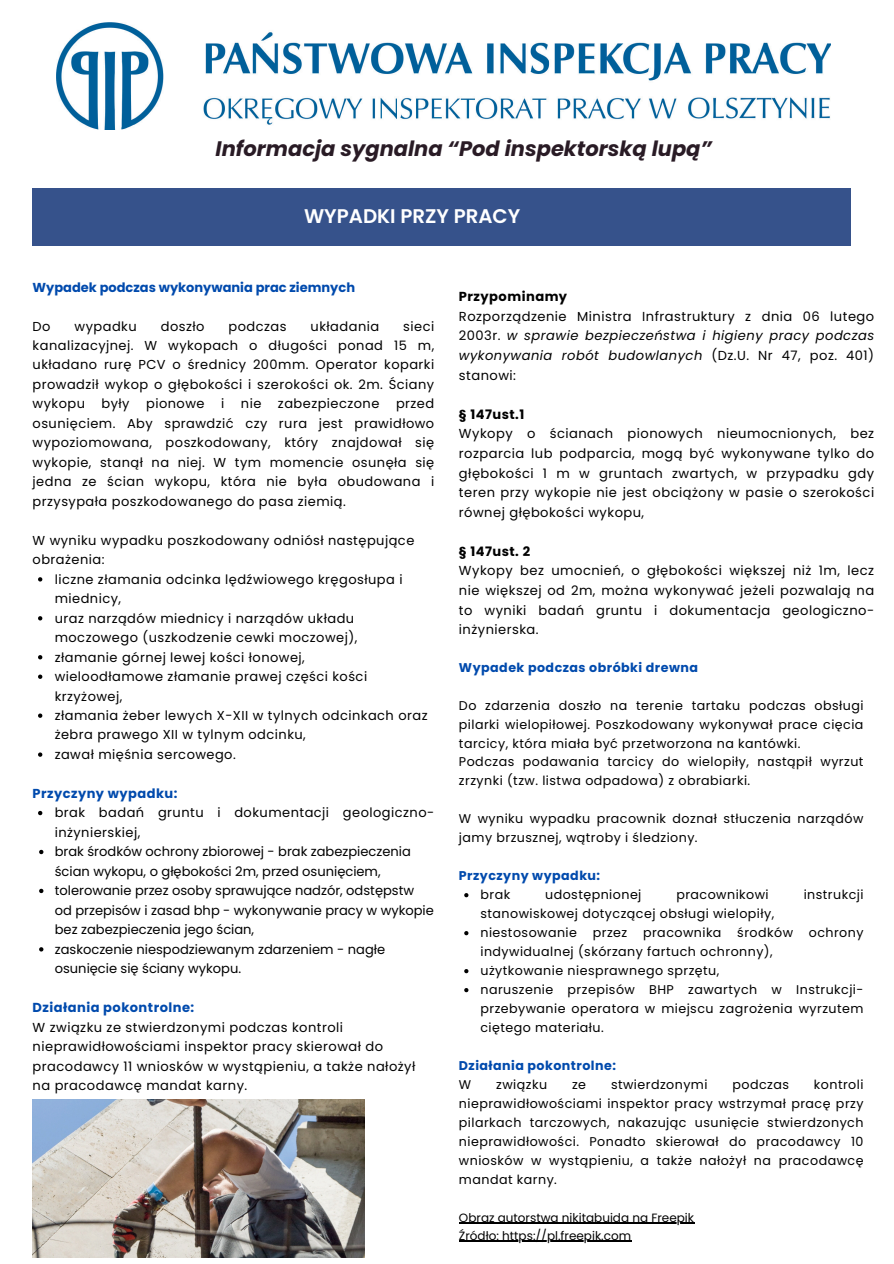
<style>
.page{position:relative;width:894px;height:1264px;background:#fff}
.page>*{position:absolute;margin:0;border:0;box-sizing:border-box;transform-origin:0 0}
.t1{font:italic 700 21px "Poppins";color:#291b25}
.t2{font:600 19.8px "Poppins";color:#fff}
.t3{font:13.05px/19.5px "Poppins";letter-spacing:.035em;color:#000}
.t4{font:13.05px/19.5px "Poppins";color:#000}
.t5{font:700 13.05px "Poppins";letter-spacing:.02em;color:#004aad}
.t6{font:700 13.05px "Poppins";color:#004aad}
.t7{font:700 13.05px "Poppins";letter-spacing:.035em;color:#000}
.t8{font:12.6px/19px "Poppins";letter-spacing:.035em;color:#000;text-align:justify}
.t9{font:700 12.6px "Poppins";letter-spacing:.035em;color:#004aad}
.t10{font:12px "Poppins";color:#000}
.s1{font-style:italic}
</style>
<div class="page">
<img style="left:56px;top:23px;width:774px;height:106px">
<div style="left:33px;top:188px;width:817px;height:58px;background:#36528b"></div>
<img style="left:33px;top:1099px;width:331px;height:158px">
<hr style="left:459px;top:1222px;width:235px;height:1px;background:#000">
<hr style="left:459px;top:1240px;width:172px;height:1px;background:#000">
<svg style="left:38px;top:577px;width:4px;height:4px"></svg>
<svg style="left:38px;top:616px;width:4px;height:4px"></svg>
<svg style="left:38px;top:655px;width:4px;height:4px"></svg>
<svg style="left:38px;top:674px;width:4px;height:5px"></svg>
<svg style="left:38px;top:713px;width:4px;height:4px"></svg>
<svg style="left:38px;top:752px;width:4px;height:4px"></svg>
<svg style="left:38px;top:810px;width:4px;height:5px"></svg>
<svg style="left:39px;top:849px;width:4px;height:5px"></svg>
<svg style="left:39px;top:888px;width:4px;height:5px"></svg>
<svg style="left:39px;top:947px;width:4px;height:4px"></svg>
<svg style="left:464px;top:893px;width:4px;height:4px"></svg>
<svg style="left:464px;top:931px;width:4px;height:4px"></svg>
<svg style="left:464px;top:969px;width:4px;height:4px"></svg>
<svg style="left:464px;top:988px;width:4px;height:4px"></svg>
<p class="t1" style="left:215px;top:134px;width:498px">Informacja sygnalna “Pod inspektorską lupą”</p>
<h2 class="t2" style="left:304px;top:202px;width:218px">WYPADKI PRZY PRACY</h2>
<p class="t6" style="left:33px;top:278px;width:324px">Wypadek podczas wykonywania prac ziemnych</p>
<p class="t3" style="left:33px;top:316px;width:19px">Do</p>
<p class="t3" style="left:75px;top:316px;width:64px">wypadku</p>
<p class="t3" style="left:161px;top:316px;width:45px">doszło</p>
<p class="t3" style="left:228px;top:316px;width:59px">podczas</p>
<p class="t3" style="left:310px;top:316px;width:70px">układania</p>
<p class="t3" style="left:33px;top:316px;width:403px;text-align:justify;text-indent:370px">sieci kanalizacyjnej. W wykopach o długości ponad 15 m, układano rurę PCV o średnicy 200mm. Operator koparki prowadził wykop o głębokości i szerokości ok. 2m. Ściany wykopu</p>
<p class="t3" style="left:101px;top:394px;width:30px">były</p>
<p class="t3" style="left:146px;top:394px;width:60px">pionowe</p>
<p class="t3" style="left:221px;top:394px;width:5px">i</p>
<p class="t3" style="left:241px;top:394px;width:22px">nie</p>
<p class="t3" style="left:278px;top:394px;width:103px">zabezpieczone</p>
<p class="t3" style="left:33px;top:394px;width:403px;text-align:justify;text-indent:363px">przed osunięciem. Aby sprawdzić czy rura jest prawidłowo wypoziomowana, poszkodowany, który znajdował się wykopie, stanął na niej. W tym momencie osunęła się jedna ze ścian wykopu, która nie była obudowana i przysypała poszkodowanego do pasa ziemią.</p>
<p class="t3" style="left:33px;top:530px;width:383px">W wyniku wypadku poszkodowany odniósł następujące obrażenia:</p>
<p class="t3" style="left:55px;top:569px;width:349px">liczne złamania odcinka lędźwiowego kręgosłupa i miednicy,</p>
<p class="t3" style="left:55px;top:608px;width:304px">uraz narządów miednicy i narządów układu moczowego (uszkodzenie cewki moczowej),</p>
<p class="t3" style="left:55px;top:647px;width:251px">złamanie górnej lewej kości łonowej,</p>
<p class="t3" style="left:55px;top:666px;width:314px">wieloodłamowe złamanie prawej części kości krzyżowej,</p>
<p class="t3" style="left:55px;top:705px;width:374px">złamania żeber lewych X-XII w tylnych odcinkach oraz żebra prawego XII w tylnym odcinku,</p>
<h3 class="t3" style="left:55px;top:744px;width:182px">zawał mięśnia sercowego.</h3>
<p class="t5" style="left:33px;top:784px;width:146px">Przyczyny wypadku:</p>
<p class="t3" style="left:55px;top:803px;width:381px">brak badań gruntu i dokumentacji geologiczno&shy;inżynierskiej,</p>
<p class="t4" style="left:55px;top:842px;width:357px">brak środków ochrony zbiorowej - brak zabezpieczenia ścian wykopu, o głębokości 2m, przed osunięciem,</p>
<p class="t4" style="left:55px;top:881px;width:380px">tolerowanie przez osoby sprawujące nadzór, odstępstw od przepisów i zasad bhp - wykonywanie pracy w wykopie bez zabezpieczenia jego ścian,</p>
<p class="t4" style="left:55px;top:939px;width:332px">zaskoczenie niespodziewanym zdarzeniem - nagłe osunięcie się ściany wykopu.</p>
<p class="t5" style="left:33px;top:998px;width:163px">Działania pokontrolne:</p>
<p class="t3" style="left:33px;top:1017px;width:384px">W związku ze stwierdzonymi podczas kontroli nieprawidłowościami inspektor pracy skierował do pracodawcy 11 wniosków w wystąpieniu, a także nałożył na pracodawcę mandat karny.</p>
<p class="t7" style="left:459px;top:287px;width:110px">Przypominamy</p>
<p class="t3" style="left:459px;top:306px;width:416px;text-align:justify">Rozporządzenie Ministra Infrastruktury z dnia 06 lutego 2003r. <span class="s1">w sprawie bezpieczeństwa i higieny pracy podczas wykonywania robót budowlanych</span> (Dz.U. Nr 47, poz. 401) stanowi:</p>
<p class="t7" style="left:459px;top:405px;width:67px">§ 147ust.1</p>
<p class="t3" style="left:459px;top:424px;width:416px;text-align:justify">Wykopy o ścianach pionowych nieumocnionych, bez rozparcia lub podparcia, mogą być wykonywane tylko do głębokości 1 m w gruntach zwartych, w przypadku gdy teren przy wykopie nie jest obciążony w pasie o szerokości równej głębokości wykopu,</p>
<p class="t7" style="left:459px;top:542px;width:73px">§ 147ust. 2</p>
<p class="t3" style="left:459px;top:561px;width:416px;text-align:justify">Wykopy bez umocnień, o głębokości większej niż 1m, lecz nie większej od 2m, można wykonywać jeżeli pozwalają na to wyniki badań gruntu i dokumentacja geologiczno&shy;inżynierska.</p>
<p class="t9" style="left:459px;top:658px;width:240px">Wypadek podczas obróbki drewna</p>
<p class="t8" style="left:459px;top:695px;width:406px">Do zdarzenia doszło na terenie tartaku podczas obsługi pilarki wielopiłowej. Poszkodowany wykonywał prace cięcia tarcicy, która miała być przetworzona na kantówki.</p>
<p class="t8" style="left:459px;top:752px;width:406px">Podczas podawania tarcicy do wielopiły, nastąpił wyrzut zrzynki (tzw. listwa odpadowa) z obrabiarki.</p>
<p class="t8" style="left:459px;top:809px;width:406px">W wyniku wypadku pracownik doznał stłuczenia narządów jamy brzusznej, wątroby i śledziony.</p>
<p class="t9" style="left:459px;top:867px;width:143px">Przyczyny wypadku:</p>
<p class="t8" style="left:480px;top:885px;width:31px">brak</p>
<p class="t8" style="left:545px;top:885px;width:98px">udostępnionej</p>
<p class="t8" style="left:676px;top:885px;width:94px">pracownikowi</p>
<p class="t8" style="left:803px;top:885px;width:61px">instrukcji</p>
<p class="t8" style="left:480px;top:904px;width:295px">stanowiskowej dotyczącej obsługi wielopiły,</p>
<h3 class="t8" style="left:480px;top:923px;width:384px">niestosowanie przez pracownika środków ochrony indywidualnej (skórzany fartuch ochronny),</h3>
<p class="t8" style="left:480px;top:961px;width:240px">użytkowanie niesprawnego sprzętu,</p>
<p class="t8" style="left:480px;top:980px;width:384px">naruszenie przepisów BHP zawartych w Instrukcji&shy;przebywanie operatora w miejscu zagrożenia wyrzutem ciętego materiału.</p>
<p class="t9" style="left:459px;top:1057px;width:158px">Działania pokontrolne:</p>
<h3 class="t8" style="left:459px;top:1075px;width:14px">W</h3>
<h3 class="t8" style="left:496px;top:1075px;width:52px">związku</h3>
<h3 class="t8" style="left:572px;top:1075px;width:16px">ze</h3>
<h3 class="t8" style="left:610px;top:1075px;width:98px">stwierdzonymi</h3>
<h3 class="t8" style="left:732px;top:1075px;width:58px">podczas</h3>
<h3 class="t8" style="left:459px;top:1075px;width:406px;text-indent:355px">kontroli nieprawidłowościami inspektor pracy wstrzymał pracę przy pilarkach tarczowych, nakazując usunięcie stwierdzonych nieprawidłowości. Ponadto skierował do pracodawcy 10 wniosków w wystąpieniu, a także nałożył na pracodawcę mandat karny.</h3>
<h1 class="t10" style="left:459px;top:1208px;width:236px">Obraz autorstwa nikitabuida na Freepik</h1>
<h3 class="t10" style="left:459px;top:1226px;width:173px">Źródło: https://pl.freepik.com</h3>
</div>
